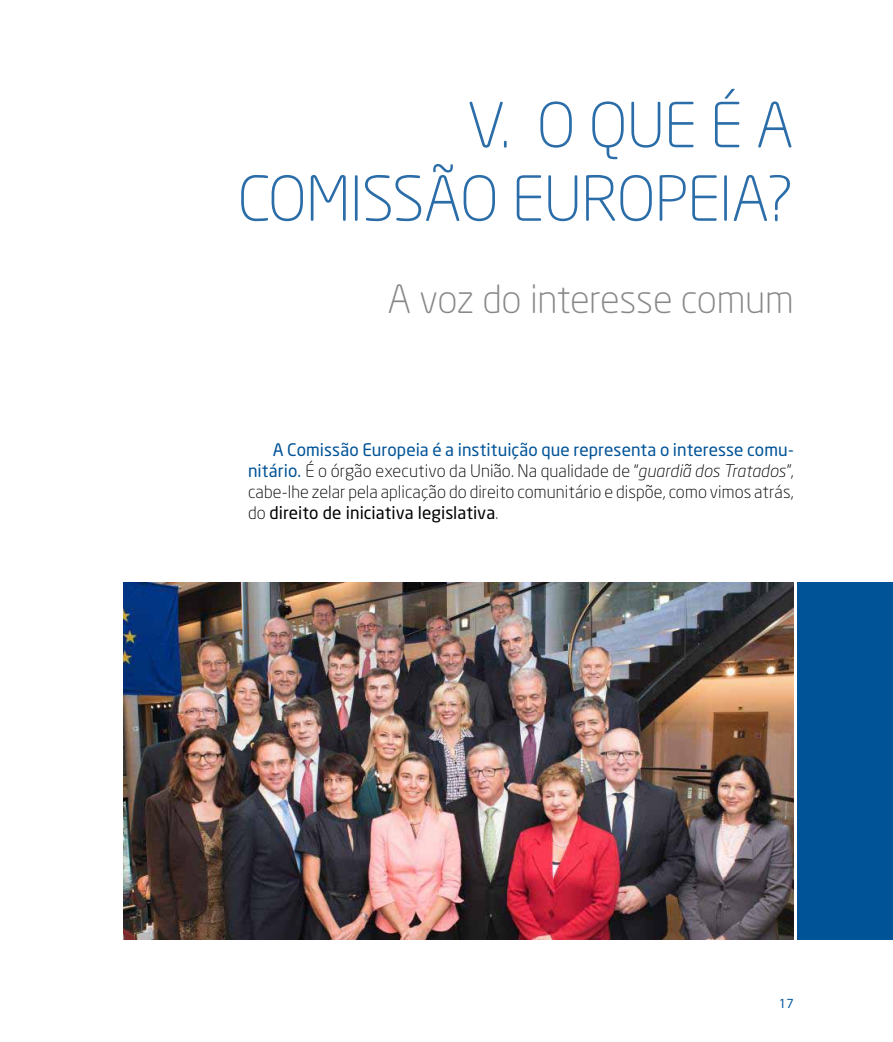
<style>
.page{position:relative;width:893px;height:1042px;background:#fff}
.page>*{position:absolute;margin:0;border:0;box-sizing:border-box;transform-origin:0 0}
.t1{font:300 61.25px/73.5px "Neo Sans";letter-spacing:-.015em;color:#2b6da8;text-align:right}
.t2{font:300 38.5px "Neo Sans";letter-spacing:-.01em;color:#87888a}
.t3{font:300 17.15px/21px "Neo Sans";letter-spacing:.005em;color:#000;text-align:justify}
.t4{font:12.25px "Neo Sans";color:#005397}
.s1{font-weight:400;color:#005397}
.s2{font-style:italic}
.s3{font-weight:400}
</style>
<div class="page">
<img style="left:124px;top:582px;width:670px;height:357px">
<div style="left:798px;top:582px;width:95px;height:357px;background:#005397"></div>
<h1 class="t1" style="left:238px;top:88px;width:558px">V. O QUE É A<br>COMISSÃO EUROPEIA?</h1>
<h2 class="t2" style="left:387px;top:276px;width:408px">A voz do interesse comum</h2>
<p class="t3" style="left:248px;top:439px;width:547px;text-indent:25px"><span class="s1">A Comissão Europeia é a instituição que representa o interesse comu&shy;nitário.</span> É o órgão executivo da União. Na qualidade de “<span class="s2">guardiã dos Tratados</span>”, cabe-lhe zelar pela aplicação do direito comunitário e dispõe, como vimos atrás, do <span class="s3">direito de iniciativa legislativa</span>.</p>
<p class="t4" style="left:779px;top:996px;width:16px">17</p>
</div>
